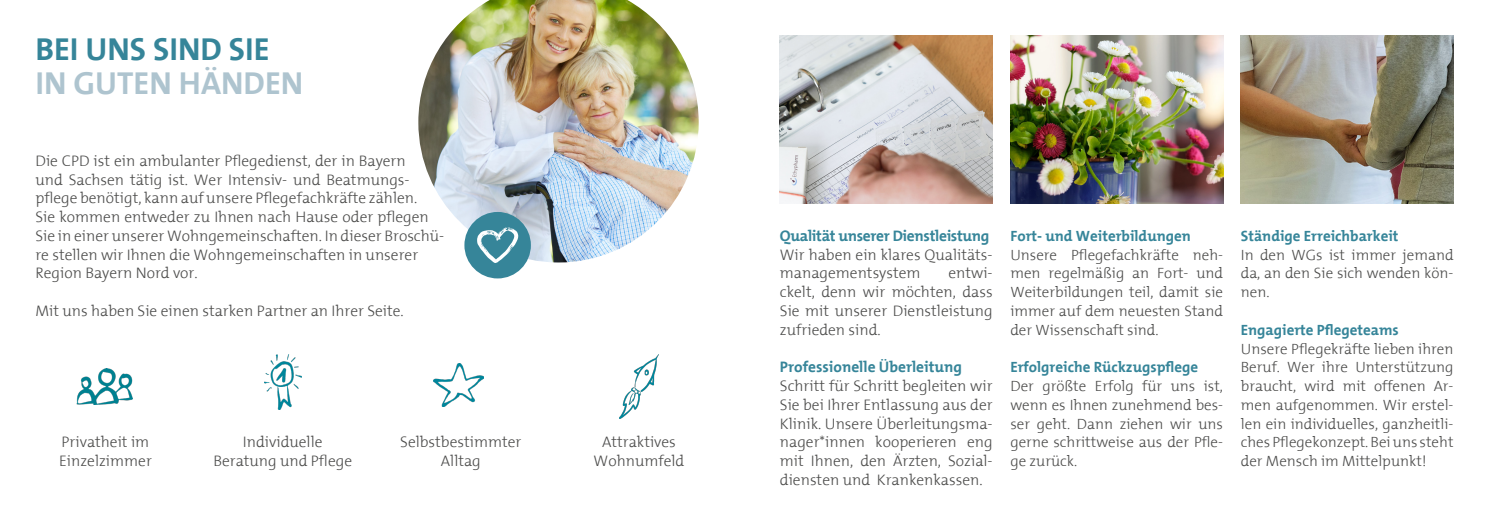
<style>
.page{position:relative;width:1489px;height:525px;background:#fff}
.page>*{position:absolute;margin:0;border:0;box-sizing:border-box;transform-origin:0 0}
.Headlines{font:700 32.12px "The Mix B7";color:#368599}
.Headlines-2{font:700 32.12px "The Mix B7";color:#aec4cf}
.Fließtext_im_Farbfeld{font:300 15.38px/18.8px "The Mix B3";color:#4a4a49;text-align:center}
.Fließtext{font:300 15.38px/18.8px "The Mix B3";color:#4a4a49}
.Fließtext_im_Farbfeld-2{font:700 15.38px "The Mix B7";letter-spacing:-.02em;color:#368599}
.Fließtext_im_Farbfeld-3{font:700 15.38px "The Mix B7";color:#368599}
.Fließtext_im_Farbfeld-4{font:300 15px/18.8px "The Mix B3";color:#4a4a49;text-align:justify}
.Fließtext_im_Farbfeld-5{font:700 15px "The Mix B7";color:#368599}
</style>
<div class="page">
<img style="left:418px;top:0;width:280px;height:262px">
<div style="left:464px;top:212px;width:67px;height:66px;background:#368599;border-radius:50%"></div>
<svg style="left:477px;top:227px;width:41px;height:36px"></svg>
<img style="left:76px;top:368px;width:57px;height:36px">
<img style="left:264px;top:354px;width:37px;height:55px">
<img style="left:433px;top:363px;width:50px;height:43px">
<img style="left:619px;top:355px;width:39px;height:63px">
<img style="left:780px;top:35px;width:212px;height:168px">
<img style="left:1240px;top:35px;width:213px;height:168px">
<img style="left:1010px;top:35px;width:212px;height:168px">
<p class="Headlines" style="left:35px;top:32px;width:236px">BEI UNS SIND SIE</p>
<p class="Headlines-2" style="left:35px;top:66px;width:269px">IN GUTEN HÄNDEN</p>
<p class="Fließtext" style="left:35px;top:152px;width:410px">Die CPD ist ein ambulanter Pflegedienst, der in Bayern<br>und Sachsen tätig ist. Wer Intensiv- und Beatmungs&shy;pflege benötigt, kann auf unsere Pflegefachkräfte zählen.<br>Sie kommen entweder zu Ihnen nach Hause oder pflegen Sie in einer unserer Wohngemeinschaften. In dieser Broschü&shy;re stellen wir Ihnen die Wohngemeinschaften in unserer</p>
<p class="Fließtext" style="left:35px;top:264px;width:164px">Region Bayern Nord vor.</p>
<p class="Fließtext" style="left:35px;top:302px;width:370px">Mit uns haben Sie einen starken Partner an Ihrer Seite.</p>
<p class="Fließtext_im_Farbfeld" style="left:59px;top:433px;width:94px;text-align:left">Privatheit im<br>Einzelzimmer</p>
<p class="Fließtext_im_Farbfeld" style="left:213px;top:433px;width:140px">Individuelle<br>Beratung und Pflege</p>
<p class="Fließtext_im_Farbfeld" style="left:400px;top:433px;width:123px">Selbstbestimmter<br>Alltag</p>
<p class="Fließtext_im_Farbfeld" style="left:593px;top:433px;width:92px">Attraktives<br>Wohnumfeld</p>
<p class="Fließtext_im_Farbfeld-2" style="left:780px;top:227px;width:211px">Qualität unserer Dienstleistung</p>
<p class="Fließtext_im_Farbfeld" style="left:780px;top:245px;width:214px;text-align:left">Wir haben ein klares Qualitäts&shy;managementsystem</p>
<p class="Fließtext_im_Farbfeld" style="left:780px;top:264px;width:214px;text-align:justify;text-indent:168px">entwi&shy;ckelt, denn wir möchten, dass Sie mit unserer Dienstleistung zufrieden sind.</p>
<p class="Fließtext_im_Farbfeld-3" style="left:780px;top:359px;width:184px">Professionelle Überleitung</p>
<p class="Fließtext_im_Farbfeld" style="left:780px;top:377px;width:214px;text-align:justify">Schritt für Schritt begleiten wir Sie bei Ihrer Entlassung aus der Klinik. Unsere Überleitungsma&shy;nager*innen kooperieren eng mit Ihnen, den Ärzten, Sozial&shy;diensten und Krankenkassen.</p>
<p class="Fließtext_im_Farbfeld-5" style="left:1010px;top:228px;width:182px">Fort- und Weiterbildungen</p>
<p class="Fließtext_im_Farbfeld-4" style="left:1010px;top:246px;width:214px">Unsere Pflegefachkräfte neh&shy;men regelmäßig an Fort- und Weiterbildungen teil, damit sie immer auf dem neuesten Stand der Wissenschaft sind.</p>
<p class="Fließtext_im_Farbfeld-5" style="left:1010px;top:359px;width:189px">Erfolgreiche Rückzugspflege</p>
<p class="Fließtext_im_Farbfeld-4" style="left:1010px;top:377px;width:214px">Der größte Erfolg für uns ist, wenn es Ihnen zunehmend bes&shy;ser geht. Dann ziehen wir uns gerne schrittweise aus der Pfle&shy;ge zurück.</p>
<p class="Fließtext_im_Farbfeld-5" style="left:1240px;top:228px;width:159px">Ständige Erreichbarkeit</p>
<p class="Fließtext_im_Farbfeld-4" style="left:1240px;top:246px;width:214px">In den WGs ist immer jemand da, an den Sie sich wenden kön&shy;nen.</p>
<p class="Fließtext_im_Farbfeld-5" style="left:1240px;top:321px;width:159px">Engagierte Pflegeteams</p>
<p class="Fließtext_im_Farbfeld-4" style="left:1240px;top:339px;width:214px">Unsere Pflegekräfte lieben ihren Beruf. Wer ihre Unterstützung braucht, wird mit offenen Ar&shy;men aufgenommen. Wir erstel&shy;len ein individuelles, ganzheitli&shy;ches Pflegekonzept. Bei uns steht der Mensch im Mittelpunkt!</p>
</div>
